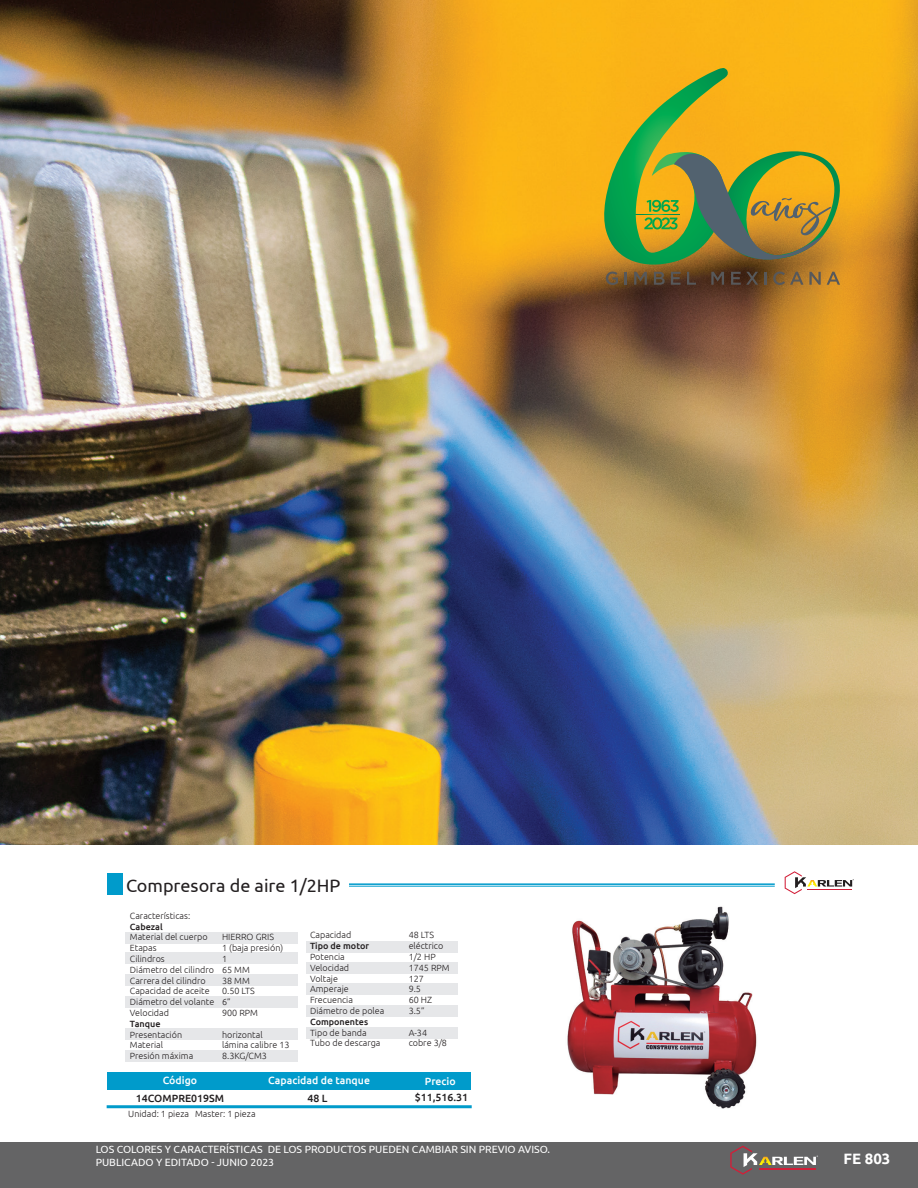
<style>
.page{position:relative;width:918px;height:1188px;background:#fff}
.page>*{position:absolute;margin:0;border:0;box-sizing:border-box;transform-origin:0 0}
.TÍTULOS_DE_PRODUCTOS{font:18px "Ubuntu";color:#231f20}
.t1{font:700 15px "Ubuntu";color:#fff}
.t2{font:10.5px/12.6px "Ubuntu";color:#fff}
.ENCABEZADO_DE_TABLA{font:500 10.5px "Ubuntu";color:#fff}
.CODIGO{font:500 10.5px "Ubuntu";color:#231f20}
.CARACTERISTICAS{font:300 9px "Ubuntu";color:#231f20}
.CARACTERISTICAS-2{font:500 9px "Ubuntu";color:#231f20}
.MASTER_UNIDAD{font:300 9px "Ubuntu";color:#231f20}
</style>
<div class="page">
<div style="left:1px;top:1143px;width:917px;height:45px;background:#646465"></div>
<svg style="left:730px;top:1146px;width:88px;height:29px"></svg>
<img style="left:567px;top:906px;width:190px;height:202px">
<div style="left:107px;top:873px;width:15px;height:22px;background:#009bcb"></div>
<div style="left:107px;top:1072px;width:364px;height:18px;background:#009bcb"></div>
<div style="left:125px;top:932px;width:173px;height:11px;background:#e6e7e9"></div>
<div style="left:125px;top:1029px;width:173px;height:11px;background:#e6e7e9"></div>
<div style="left:307px;top:962px;width:151px;height:11px;background:#e6e7e9"></div>
<div style="left:307px;top:1006px;width:151px;height:11px;background:#e6e7e9"></div>
<div style="left:307px;top:1028px;width:151px;height:11px;background:#e6e7e9"></div>
<div style="left:125px;top:974px;width:173px;height:12px;background:#e6e7e9"></div>
<div style="left:125px;top:953px;width:173px;height:11px;background:#e6e7e9"></div>
<div style="left:125px;top:1050px;width:173px;height:11px;background:#e6e7e9"></div>
<div style="left:307px;top:984px;width:151px;height:11px;background:#e6e7e9"></div>
<div style="left:125px;top:996px;width:173px;height:11px;background:#e6e7e9"></div>
<div style="left:307px;top:941px;width:151px;height:11px;background:#e6e7e9"></div>
<hr style="left:107px;top:1105px;width:365px;height:3px;background:#009bcb">
<hr style="left:349px;top:883px;width:426px;height:2px;background:#009bcb">
<hr style="left:349px;top:886px;width:426px;height:1px;background:#009bcb">
<svg style="left:785px;top:871px;width:69px;height:23px"></svg>
<img style="left:0;top:0;width:918px;height:845px">
<svg style="left:604px;top:68px;width:238px;height:217px;background:#a9992d"></svg>
<p class="TÍTULOS_DE_PRODUCTOS" style="left:126px;top:875px;width:216px">Compresora de aire 1/2HP</p>
<p class="CARACTERISTICAS" style="left:130px;top:910px;width:62px">Características:</p>
<p class="CARACTERISTICAS-2" style="left:130px;top:921px;width:34px">Cabezal</p>
<p class="CARACTERISTICAS" style="left:130px;top:932px;width:79px">Material del cuerpo</p>
<p class="CARACTERISTICAS" style="left:130px;top:943px;width:28px">Etapas</p>
<p class="CARACTERISTICAS" style="left:130px;top:953px;width:36px">Cilindros</p>
<p class="CARACTERISTICAS" style="left:130px;top:964px;width:86px">Diámetro del cilindro</p>
<p class="CARACTERISTICAS" style="left:130px;top:975px;width:77px">Carrera del cilindro</p>
<p class="CARACTERISTICAS" style="left:130px;top:986px;width:81px">Capacidad de aceite</p>
<p class="CARACTERISTICAS" style="left:130px;top:997px;width:86px">Diámetro del volante</p>
<p class="CARACTERISTICAS" style="left:130px;top:1007px;width:41px">Velocidad</p>
<p class="CARACTERISTICAS-2" style="left:130px;top:1018px;width:32px">Tanque</p>
<p class="CARACTERISTICAS" style="left:130px;top:1029px;width:54px">Presentación</p>
<p class="CARACTERISTICAS" style="left:130px;top:1040px;width:35px">Material</p>
<p class="CARACTERISTICAS" style="left:130px;top:1051px;width:65px">Presión máxima</p>
<p class="CARACTERISTICAS" style="left:222px;top:932px;width:53px">HIERRO GRIS</p>
<p class="CARACTERISTICAS" style="left:222px;top:943px;width:63px">1 (baja presión)</p>
<p class="CARACTERISTICAS" style="left:222px;top:953px;width:7px">1</p>
<p class="CARACTERISTICAS" style="left:222px;top:964px;width:29px">65 MM</p>
<p class="CARACTERISTICAS" style="left:222px;top:975px;width:29px">38 MM</p>
<p class="CARACTERISTICAS" style="left:222px;top:986px;width:34px">0.50 LTS</p>
<p class="CARACTERISTICAS" style="left:222px;top:997px;width:10px">6”</p>
<p class="CARACTERISTICAS" style="left:222px;top:1007px;width:37px">900 RPM</p>
<p class="CARACTERISTICAS" style="left:222px;top:1029px;width:42px">horizontal</p>
<p class="CARACTERISTICAS" style="left:222px;top:1040px;width:69px">lámina calibre 13</p>
<p class="CARACTERISTICAS" style="left:222px;top:1051px;width:46px">8.3KG/CM3</p>
<p class="CARACTERISTICAS" style="left:310px;top:930px;width:43px">Capacidad</p>
<p class="CARACTERISTICAS-2" style="left:310px;top:940px;width:60px">Tipo de motor</p>
<p class="CARACTERISTICAS" style="left:310px;top:951px;width:36px">Potencia</p>
<p class="CARACTERISTICAS" style="left:310px;top:962px;width:41px">Velocidad</p>
<p class="CARACTERISTICAS" style="left:310px;top:973px;width:29px">Voltaje</p>
<p class="CARACTERISTICAS" style="left:310px;top:984px;width:40px">Amperaje</p>
<p class="CARACTERISTICAS" style="left:310px;top:995px;width:44px">Frecuencia</p>
<p class="CARACTERISTICAS" style="left:310px;top:1005px;width:76px">Diámetro de polea</p>
<p class="CARACTERISTICAS-2" style="left:310px;top:1016px;width:60px">Componentes</p>
<p class="CARACTERISTICAS" style="left:310px;top:1027px;width:58px">Tipo de banda</p>
<p class="CARACTERISTICAS" style="left:310px;top:1038px;width:72px">Tubo de descarga</p>
<p class="ENCABEZADO_DE_TABLA" style="left:163px;top:1074px;width:36px">Código</p>
<p class="ENCABEZADO_DE_TABLA" style="left:268px;top:1074px;width:103px">Capacidad de tanque</p>
<p class="CODIGO" style="left:136px;top:1092px;width:90px">14COMPRE019SM</p>
<p class="CODIGO" style="left:307px;top:1092px;width:21px">48 L</p>
<p class="MASTER_UNIDAD" style="left:128px;top:1109px;width:129px">Unidad: 1 pieza Master: 1 pieza</p>
<p class="CARACTERISTICAS" style="left:409px;top:930px;width:27px">48 LTS</p>
<p class="CARACTERISTICAS" style="left:409px;top:941px;width:36px">eléctrico</p>
<p class="CARACTERISTICAS" style="left:409px;top:951px;width:28px">1/2 HP</p>
<p class="CARACTERISTICAS" style="left:409px;top:962px;width:43px">1745 RPM</p>
<p class="CARACTERISTICAS" style="left:409px;top:973px;width:17px">127</p>
<p class="CARACTERISTICAS" style="left:409px;top:984px;width:14px">9.5</p>
<p class="CARACTERISTICAS" style="left:409px;top:995px;width:25px">60 HZ</p>
<p class="CARACTERISTICAS" style="left:409px;top:1005px;width:17px">3.5”</p>
<p class="CARACTERISTICAS" style="left:409px;top:1027px;width:20px">A-34</p>
<p class="CARACTERISTICAS" style="left:409px;top:1038px;width:40px">cobre 3/8</p>
<p class="ENCABEZADO_DE_TABLA" style="left:425px;top:1074px;width:32px">Precio</p>
<p class="CODIGO" style="left:415px;top:1091px;width:55px">$11,516.31</p>
<p class="t2" style="left:96px;top:1143px;width:456px">LOS COLORES Y CARACTERÍSTICAS DE LOS PRODUCTOS PUEDEN CAMBIAR SIN PREVIO AVISO.<br>PUBLICADO Y EDITADO - JUNIO 2023</p>
<h2 class="t1" style="left:844px;top:1150px;width:48px">FE 803</h2>
</div>
